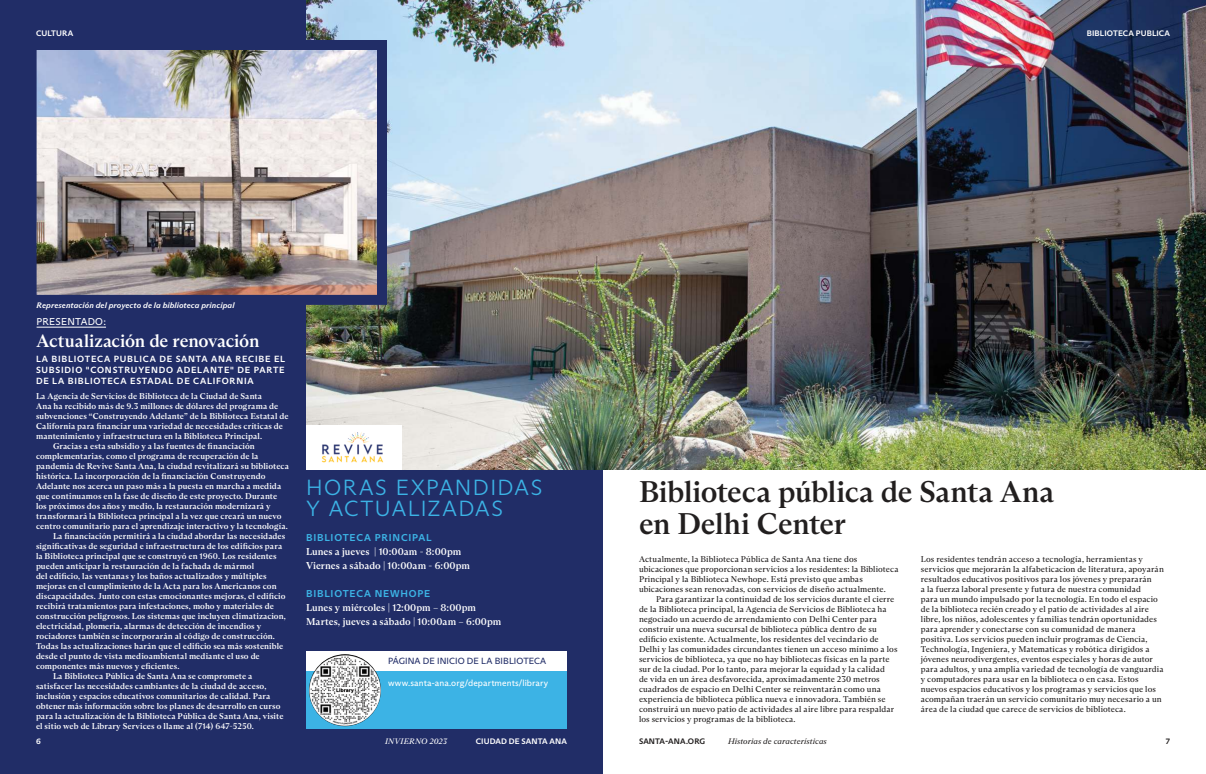
<style>
.page{position:relative;width:1206px;height:774px;background:#fff}
.page>*{position:absolute;margin:0;border:0;box-sizing:border-box;transform-origin:0 0}
.t1{font:500 30px/32px "ABC Arizona Text Unlicensed Trial";letter-spacing:-.015em;color:#221f1f}
.t2{font:300 22px/20.4px "ABC Arizona Sans Unlicensed Trial";letter-spacing:.065em;color:#3cb3e5}
.t3{font:500 18px "ABC Arizona Text Unlicensed Trial";letter-spacing:-.01em;color:#fff}
.t4{font:500 10px/14px "ABC Arizona Text Unlicensed Trial";letter-spacing:.005em;color:#fff}
.t5{font:700 10px "ABC Arizona Sans Unlicensed Trial";letter-spacing:.08em;color:#3cb3e5}
.t6{font:10px "ABC Arizona Sans Unlicensed Trial";letter-spacing:.03em;color:#fff}
.t7{font:700 9px/11px "ABC Arizona Sans Unlicensed Trial";letter-spacing:.085em;color:#fff;text-align:justify}
.t8{font:9px "ABC Arizona Sans Unlicensed Trial";letter-spacing:.01em;color:#fff}
.t9{font:9px "ABC Arizona Sans Unlicensed Trial";letter-spacing:.01em;color:#212d67}
.t10{font:500 8.5px "ABC Arizona Text Unlicensed Trial";letter-spacing:.01em;color:#fff}
.t11{font:8.5px/10px "ABC Arizona Text Unlicensed Trial";letter-spacing:.01em;color:#221f1f}
.t12{font:8px "ABC Arizona Flare Unlicensed Trial Bold Itali";letter-spacing:.015em;color:#fff}
.t13{font:700 8px "ABC Arizona Sans Unlicensed Trial";letter-spacing:.015em;color:#fff}
.t14{font:italic 8px "ABC Arizona Text Unlicensed Trial";letter-spacing:.01em;color:#221f1f}
.t15{font:700 8px "ABC Arizona Sans Unlicensed Trial";letter-spacing:.01em;color:#221f1f}
.t16{font:italic 8px "ABC Arizona Text Unlicensed Trial";letter-spacing:.025em;color:#fff}
</style>
<div class="page">
<div style="left:0;top:0;width:603px;height:774px;background:#212d67"></div>
<div style="left:306px;top:651px;width:261px;height:78px;background:#3cb3e5"></div>
<div style="left:306px;top:651px;width:261px;height:20px;background:#fff"></div>
<img style="left:306px;top:0;width:900px;height:469px">
<hr style="left:37px;top:327px;width:69px;height:1px;background:#fff">
<img style="left:38px;top:51px;width:338px;height:243px">
<div style="left:27px;top:40px;width:360px;height:265px;border:10px solid #212d67"></div>
<img style="left:309px;top:654px;width:72px;height:72px;border-radius:36px">
<div style="left:306px;top:425px;width:95px;height:44px;background:#fff"></div>
<img style="left:321px;top:432px;width:63px;height:31px">
<p class="t13" style="left:36px;top:29px;width:39px">CULTURA</p>
<p class="t13" style="left:1087px;top:29px;width:85px">BIBLIOTECA PUBLICA</p>
<p class="t12" style="left:37px;top:302px;width:199px">Representación del proyecto de la biblioteca principal</p>
<p class="t6" style="left:37px;top:316px;width:71px">PRESENTADO:</p>
<h3 class="t3" style="left:37px;top:332px;width:224px">Actualización de renovación</h3>
<p class="t7" style="left:36px;top:353px;width:251px">LA BIBLIOTECA PUBLICA DE SANTA ANA RECIBE EL SUBSIDIO "CONSTRUYENDO ADELANTE" DE PARTE DE LA BIBLIOTECA ESTADAL DE CALIFORNIA</p>
<p class="t10" style="left:36px;top:392px;width:228px">La Agencia de Servicios de Biblioteca de la Ciudad de Santa</p>
<p class="t10" style="left:36px;top:402px;width:244px">Ana ha recibido más de 9.3 millones de dólares del programa de</p>
<p class="t10" style="left:36px;top:412px;width:254px">subvenciones “Construyendo Adelante” de la Biblioteca Estatal de</p>
<p class="t10" style="left:36px;top:422px;width:249px">California para financiar una variedad de necesidades críticas de</p>
<p class="t10" style="left:36px;top:432px;width:228px">mantenimiento y infraestructura en la Biblioteca Principal.</p>
<p class="t10" style="left:53px;top:442px;width:203px">Gracias a esta subsidio y a las fuentes de financiación</p>
<p class="t10" style="left:36px;top:452px;width:224px">complementarias, como el programa de recuperación de la</p>
<p class="t10" style="left:36px;top:462px;width:255px">pandemia de Revive Santa Ana, la ciudad revitalizará su biblioteca</p>
<p class="t10" style="left:36px;top:472px;width:231px">histórica. La incorporación de la financiación Construyendo</p>
<p class="t10" style="left:36px;top:482px;width:247px">Adelante nos acerca un paso más a la puesta en marcha a medida</p>
<p class="t10" style="left:36px;top:492px;width:243px">que continuamos en la fase de diseño de este proyecto. Durante</p>
<p class="t10" style="left:36px;top:502px;width:236px">los próximos dos años y medio, la restauración modernizará y</p>
<p class="t10" style="left:36px;top:512px;width:247px">transformará la Biblioteca principal a la vez que creará un nuevo</p>
<p class="t10" style="left:36px;top:522px;width:253px">centro comunitario para el aprendizaje interactivo y la tecnología.</p>
<p class="t10" style="left:53px;top:532px;width:234px">La financiación permitirá a la ciudad abordar las necesidades</p>
<p class="t10" style="left:36px;top:542px;width:248px">significativas de seguridad e infraestructura de los edificios para</p>
<p class="t10" style="left:36px;top:552px;width:242px">la Biblioteca principal que se construyó en 1960. Los residentes</p>
<p class="t10" style="left:36px;top:562px;width:220px">pueden anticipar la restauración de la fachada de mármol</p>
<p class="t10" style="left:36px;top:572px;width:232px">del edificio, las ventanas y los baños actualizados y múltiples</p>
<p class="t10" style="left:36px;top:582px;width:242px">mejoras en el cumplimiento de la Acta para los Americanos con</p>
<p class="t10" style="left:36px;top:592px;width:251px">discapacidades. Junto con estas emocionantes mejoras, el edificio</p>
<p class="t10" style="left:36px;top:602px;width:239px">recibirá tratamientos para infestaciones, moho y materiales de</p>
<p class="t10" style="left:36px;top:612px;width:251px">construcción peligrosos. Los sistemas que incluyen climatizacion,</p>
<p class="t10" style="left:36px;top:622px;width:227px">electricidad, plomeria, alarmas de detección de incendios y</p>
<p class="t10" style="left:36px;top:632px;width:240px">rociadores también se incorporarán al código de construcción.</p>
<p class="t10" style="left:36px;top:642px;width:249px">Todas las actualizaciones harán que el edificio sea más sostenible</p>
<p class="t10" style="left:36px;top:652px;width:225px">desde el punto de vista medioambiental mediante el uso de</p>
<p class="t10" style="left:36px;top:662px;width:145px">componentes más nuevos y eficientes.</p>
<p class="t10" style="left:53px;top:672px;width:201px">La Biblioteca Pública de Santa Ana se compromete a</p>
<p class="t10" style="left:36px;top:682px;width:232px">satisfacer las necesidades cambiantes de la ciudad de acceso,</p>
<p class="t10" style="left:36px;top:692px;width:236px">inclusión y espacios educativos comunitarios de calidad. Para</p>
<p class="t10" style="left:36px;top:702px;width:246px">obtener más información sobre los planes de desarrollo en curso</p>
<p class="t10" style="left:36px;top:712px;width:249px">para la actualización de la Biblioteca Pública de Santa Ana, visite</p>
<p class="t10" style="left:36px;top:722px;width:219px">el sitio web de Library Services o llame al (714) 647-5250.</p>
<h2 class="t2" style="left:306px;top:478px;width:238px">HORAS EXPANDIDAS<br>Y ACTUALIZADAS</h2>
<p class="t5" style="left:306px;top:532px;width:127px">BIBLIOTECA PRINCIPAL</p>
<p class="t4" style="left:306px;top:545px;width:166px">Lunes a jueves | 10:00am - 8:00pm<br>Viernes a sábado | 10:00am - 6:00pm</p>
<p class="t5" style="left:306px;top:588px;width:126px">BIBLIOTECA NEWHOPE</p>
<p class="t4" style="left:306px;top:601px;width:197px">Lunes y miércoles | 12:00pm – 8:00pm<br>Martes, jueves a sábado | 10:00am – 6:00pm</p>
<p class="t9" style="left:388px;top:656px;width:160px">PÁGINA DE INICIO DE LA BIBLIOTECA</p>
<p class="t8" style="left:388px;top:678px;width:162px">www.santa-ana.org/departments/library</p>
<h1 class="t1" style="left:639px;top:477px;width:417px">Biblioteca pública de Santa Ana en Delhi Center</h1>
<p class="t11" style="left:639px;top:555px;width:261px">Actualmente, la Biblioteca Pública de Santa Ana tiene dos ubicaciones que proporcionan servicios a los residentes: la Biblioteca Principal y la Biblioteca Newhope. Está previsto que ambas ubicaciones sean renovadas, con servicios de diseño actualmente.</p>
<p class="t11" style="left:639px;top:595px;width:260px;text-indent:17px">Para garantizar la continuidad de los servicios durante el cierre de la Biblioteca principal, la Agencia de Servicios de Biblioteca ha negociado un acuerdo de arrendamiento con Delhi Center para construir una nueva sucursal de biblioteca pública dentro de su edificio existente. Actualmente, los residentes del vecindario de Delhi y las comunidades circundantes tienen un acceso mínimo a los servicios de biblioteca, ya que no hay bibliotecas físicas en la parte sur de la ciudad. Por lo tanto, para mejorar la equidad y la calidad<br>de vida en un área desfavorecida, aproximadamente 230 metros cuadrados de espacio en Delhi Center se reinventarán como una experiencia de biblioteca pública nueva e innovadora. También se construirá un nuevo patio de actividades al aire libre para respaldar los servicios y programas de la biblioteca.</p>
<p class="t11" style="left:921px;top:555px;width:245px">Los residentes tendrán acceso a tecnología, herramientas y servicios que mejorarán la alfabeticacion de literatura, apoyarán resultados educativos positivos para los jóvenes y prepararán<br>a la fuerza laboral presente y futura de nuestra comunidad<br>para un mundo impulsado por la tecnología. En todo el espacio de la biblioteca recién creado y el patio de actividades al aire libre, los niños, adolescentes y familias tendrán oportunidades para aprender y conectarse con su comunidad de manera positiva. Los servicios pueden incluir programas de Ciencia, Technología, Ingeniera, y Matematicas y robótica dirigidos a jóvenes neurodivergentes, eventos especiales y horas de autor para adultos, y una amplia variedad de tecnología de vanguardia y computadores para usar en la biblioteca o en casa. Estos nuevos espacios educativos y los programas y servicios que los acompañan traerán un servicio comunitario muy necesario a un área de la ciudad que carece de servicios de biblioteca.</p>
<p class="t15" style="left:639px;top:737px;width:68px">SANTA-ANA.ORG</p>
<p class="t14" style="left:728px;top:737px;width:100px">Historias de características</p>
<p class="t16" style="left:385px;top:737px;width:64px">INVIERNO 2023</p>
<p class="t13" style="left:476px;top:737px;width:93px">CIUDAD DE SANTA ANA</p>
<p class="t13" style="left:36px;top:737px;width:6px">6</p>
<p class="t15" style="left:1166px;top:737px;width:6px">7</p>
</div>
